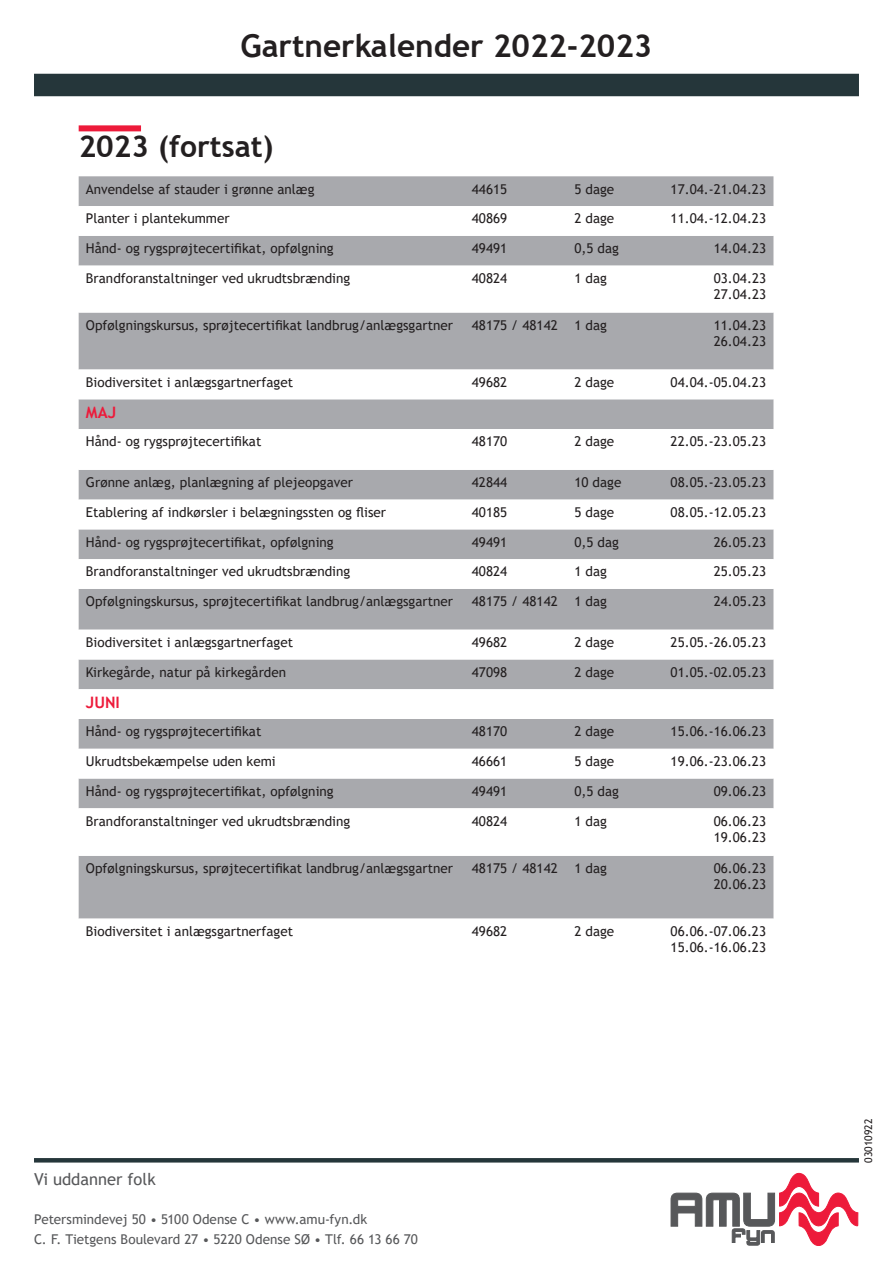
<style>
.page{position:relative;width:893px;height:1263px;background:#fff}
.page>*{position:absolute;margin:0;border:0;box-sizing:border-box;transform-origin:0 0}
.t1{font:700 31.5px "Trebuchet MS";color:#231f20}
.Afsnitsstreg_FED_bro{font:700 30px "Trebuchet MS";color:#231f20}
.t2{font:16.5px "Trebuchet MS";color:#57585a}
.t3{font:700 15.75px "Trebuchet MS";color:#ed1a3a}
.t4{font:13.5px "Trebuchet MS";color:#231f20}
.brødtekst_brochurer{font:13.5px "Trebuchet MS";color:#57585a}
.brødtekst_brochurer-2{font:10.5px "Trebuchet MS";color:#231f20}
</style>
<div class="page">
<div style="left:34px;top:74px;width:825px;height:22px;background:#25363a"></div>
<svg style="left:671px;top:1173px;width:187px;height:73px"></svg>
<svg style="left:34px;top:1158px;width:825px;height:4px;background:#28393d"></svg>
<div style="left:79px;top:125px;width:62px;height:6px;background:#ed1a3a"></div>
<div style="left:79px;top:176px;width:694px;height:30px;background:#a8a9ad"></div>
<svg style="left:79px;top:236px;width:694px;height:683px;fill:#a8a9ad"></svg>
<p class="t1" style="left:241px;top:26px;width:413px">Gartnerkalender 2022-2023</p>
<p class="Afsnitsstreg_FED_bro" style="left:79px;top:127px;width:196px">2023 (fortsat)</p>
<p class="t4" style="left:86px;top:180px;width:230px">Anvendelse af stauder i grønne anlæg</p>
<p class="t4" style="left:472px;top:180px;width:37px">44615</p>
<p class="t4" style="left:574px;top:180px;width:41px">5 dage</p>
<p class="t4" style="left:671px;top:180px;width:97px">17.04.-21.04.23</p>
<p class="t4" style="left:86px;top:210px;width:145px">Planter i plantekummer</p>
<p class="t4" style="left:472px;top:210px;width:37px">40869</p>
<p class="t4" style="left:574px;top:210px;width:41px">2 dage</p>
<p class="t4" style="left:671px;top:210px;width:97px">11.04.-12.04.23</p>
<p class="t4" style="left:86px;top:240px;width:249px">Hånd- og rygsprøjtecertifikat, opfølgning</p>
<p class="t4" style="left:472px;top:240px;width:37px">49491</p>
<p class="t4" style="left:574px;top:240px;width:46px">0,5 dag</p>
<p class="t4" style="left:714px;top:240px;width:54px">14.04.23</p>
<p class="t4" style="left:86px;top:270px;width:266px">Brandforanstaltninger ved ukrudtsbrænding</p>
<p class="t4" style="left:472px;top:270px;width:37px">40824</p>
<p class="t4" style="left:574px;top:270px;width:34px">1 dag</p>
<p class="t4" style="left:714px;top:270px;width:54px">03.04.23</p>
<p class="t4" style="left:714px;top:286px;width:54px">27.04.23</p>
<p class="t4" style="left:86px;top:316px;width:369px">Opfølgningskursus, sprøjtecertifikat landbrug/anlægsgartner</p>
<p class="t4" style="left:472px;top:316px;width:87px">48175 / 48142</p>
<p class="t4" style="left:574px;top:316px;width:34px">1 dag</p>
<p class="t4" style="left:714px;top:316px;width:54px">11.04.23</p>
<p class="t4" style="left:714px;top:333px;width:54px">26.04.23</p>
<p class="t4" style="left:86px;top:373px;width:209px">Biodiversitet i anlægsgartnerfaget</p>
<p class="t4" style="left:472px;top:373px;width:37px">49682</p>
<p class="t4" style="left:574px;top:373px;width:41px">2 dage</p>
<p class="t4" style="left:671px;top:373px;width:97px">04.04.-05.04.23</p>
<p class="t3" style="left:86px;top:403px;width:32px">MAJ</p>
<p class="t4" style="left:86px;top:433px;width:177px">Hånd- og rygsprøjtecertifikat</p>
<p class="t4" style="left:472px;top:433px;width:37px">48170</p>
<p class="t4" style="left:574px;top:433px;width:41px">2 dage</p>
<p class="t4" style="left:671px;top:433px;width:97px">22.05.-23.05.23</p>
<p class="t4" style="left:86px;top:474px;width:269px">Grønne anlæg, planlægning af plejeopgaver</p>
<p class="t4" style="left:472px;top:474px;width:37px">42844</p>
<p class="t4" style="left:574px;top:474px;width:48px">10 dage</p>
<p class="t4" style="left:671px;top:474px;width:97px">08.05.-23.05.23</p>
<p class="t4" style="left:86px;top:504px;width:302px">Etablering af indkørsler i belægningssten og fliser</p>
<p class="t4" style="left:472px;top:504px;width:37px">40185</p>
<p class="t4" style="left:574px;top:504px;width:41px">5 dage</p>
<p class="t4" style="left:671px;top:504px;width:97px">08.05.-12.05.23</p>
<p class="t4" style="left:86px;top:533px;width:249px">Hånd- og rygsprøjtecertifikat, opfølgning</p>
<p class="t4" style="left:472px;top:533px;width:37px">49491</p>
<p class="t4" style="left:574px;top:533px;width:46px">0,5 dag</p>
<p class="t4" style="left:714px;top:533px;width:54px">26.05.23</p>
<p class="t4" style="left:86px;top:563px;width:266px">Brandforanstaltninger ved ukrudtsbrænding</p>
<p class="t4" style="left:472px;top:563px;width:37px">40824</p>
<p class="t4" style="left:574px;top:563px;width:34px">1 dag</p>
<p class="t4" style="left:714px;top:563px;width:54px">25.05.23</p>
<p class="t4" style="left:86px;top:593px;width:369px">Opfølgningskursus, sprøjtecertifikat landbrug/anlægsgartner</p>
<p class="t4" style="left:472px;top:593px;width:87px">48175 / 48142</p>
<p class="t4" style="left:574px;top:593px;width:34px">1 dag</p>
<p class="t4" style="left:714px;top:593px;width:54px">24.05.23</p>
<p class="t4" style="left:86px;top:634px;width:209px">Biodiversitet i anlægsgartnerfaget</p>
<p class="t4" style="left:472px;top:634px;width:37px">49682</p>
<p class="t4" style="left:574px;top:634px;width:41px">2 dage</p>
<p class="t4" style="left:671px;top:634px;width:97px">25.05.-26.05.23</p>
<p class="t4" style="left:86px;top:663px;width:202px">Kirkegårde, natur på kirkegården</p>
<p class="t4" style="left:472px;top:663px;width:37px">47098</p>
<p class="t4" style="left:574px;top:663px;width:41px">2 dage</p>
<p class="t4" style="left:671px;top:663px;width:97px">01.05.-02.05.23</p>
<p class="t3" style="left:86px;top:693px;width:35px">JUNI</p>
<p class="t4" style="left:86px;top:723px;width:177px">Hånd- og rygsprøjtecertifikat</p>
<p class="t4" style="left:472px;top:723px;width:37px">48170</p>
<p class="t4" style="left:574px;top:723px;width:41px">2 dage</p>
<p class="t4" style="left:671px;top:723px;width:97px">15.06.-16.06.23</p>
<p class="t4" style="left:86px;top:753px;width:191px">Ukrudtsbekæmpelse uden kemi</p>
<p class="t4" style="left:472px;top:753px;width:37px">46661</p>
<p class="t4" style="left:574px;top:753px;width:41px">5 dage</p>
<p class="t4" style="left:671px;top:753px;width:97px">19.06.-23.06.23</p>
<p class="t4" style="left:86px;top:782px;width:249px">Hånd- og rygsprøjtecertifikat, opfølgning</p>
<p class="t4" style="left:472px;top:782px;width:37px">49491</p>
<p class="t4" style="left:574px;top:782px;width:46px">0,5 dag</p>
<p class="t4" style="left:714px;top:782px;width:54px">09.06.23</p>
<p class="t4" style="left:86px;top:812px;width:266px">Brandforanstaltninger ved ukrudtsbrænding</p>
<p class="t4" style="left:472px;top:812px;width:37px">40824</p>
<p class="t4" style="left:574px;top:812px;width:34px">1 dag</p>
<p class="t4" style="left:714px;top:812px;width:54px">06.06.23</p>
<p class="t4" style="left:714px;top:828px;width:54px">19.06.23</p>
<p class="t4" style="left:86px;top:860px;width:369px">Opfølgningskursus, sprøjtecertifikat landbrug/anlægsgartner</p>
<p class="t4" style="left:472px;top:860px;width:87px">48175 / 48142</p>
<p class="t4" style="left:574px;top:860px;width:34px">1 dag</p>
<p class="t4" style="left:714px;top:860px;width:54px">06.06.23</p>
<p class="t4" style="left:714px;top:876px;width:54px">20.06.23</p>
<p class="t4" style="left:86px;top:922px;width:209px">Biodiversitet i anlægsgartnerfaget</p>
<p class="t4" style="left:472px;top:922px;width:37px">49682</p>
<p class="t4" style="left:574px;top:922px;width:41px">2 dage</p>
<p class="t4" style="left:671px;top:922px;width:97px">06.06.-07.06.23</p>
<p class="t4" style="left:671px;top:939px;width:97px">15.06.-16.06.23</p>
<p class="t2" style="left:34px;top:1168px;width:123px">Vi uddanner folk</p>
<p class="brødtekst_brochurer" style="left:34px;top:1211px;width:335px">Petersmindevej 50 • 5100 Odense C • www.amu-fyn.dk</p>
<p class="brødtekst_brochurer" style="left:34px;top:1231px;width:385px">C. F. Tietgens Boulevard 27 • 5220 Odense SØ • Tlf. 66 13 66 70</p>
<p class="brødtekst_brochurer-2" style="left:862px;top:1162px;width:46px;rotate:-90deg">03010922</p>
</div>
